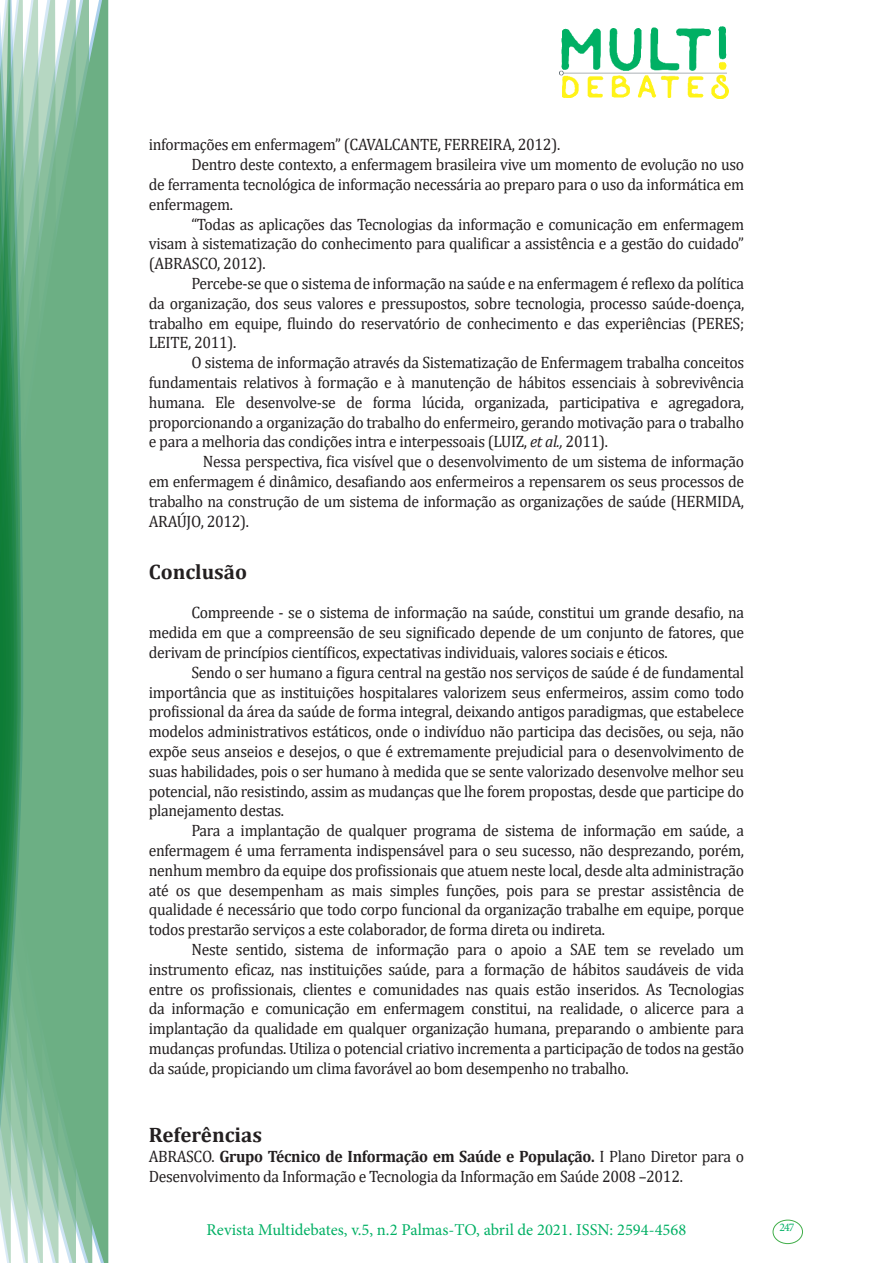
<style>
.page{position:relative;width:893px;height:1263px;background:#fff}
.page>*{position:absolute;margin:0;border:0;box-sizing:border-box;transform-origin:0 0}
.Titulo_2{font:700 21px "Cambria";color:#231f20}
.texto{font:16.5px/19.8px "Cambria";letter-spacing:-.02em;color:#231f20;text-align:justify;scale:.95 1}
.t1{font:16.5px "Minion Pro";color:#00b064}
.t2{font:11.7px "Minion Pro";color:#00b064}
.s1{font-style:italic}
.s2{font-weight:700}
</style>
<div class="page">
<img style="left:559px;top:26px;width:169px;height:72px">
<div style="left:95px;top:0;width:14px;height:1263px;background:#6caf84"></div>
<svg style="left:79px;top:0;width:16px;height:1263px;background:#71b289"></svg>
<svg style="left:62px;top:0;width:17px;height:1263px;background:#75b48c"></svg>
<svg style="left:45px;top:0;width:17px;height:1263px;background:#7cb792"></svg>
<svg style="left:30px;top:0;width:15px;height:1263px;background:#80ba96"></svg>
<svg style="left:0;top:0;width:30px;height:1263px;background:#61a97f"></svg>
<div style="left:772px;top:1219px;width:31px;height:25px;border:1px solid #40ae49;border-radius:50%"></div>
<p class="texto" style="left:149px;top:135px;width:435px">informações em enfermagem” (CAVALCANTE, FERREIRA, 2012).</p>
<p class="texto" style="left:149px;top:155px;width:628px;text-indent:43px">Dentro deste contexto, a enfermagem brasileira vive um momento de evolução no uso de ferramenta tecnológica de informação necessária ao preparo para o uso da informática em enfermagem.</p>
<p class="texto" style="left:149px;top:214px;width:628px;text-indent:43px">“Todas as aplicações das Tecnologias da informação e comunicação em enfermagem visam à sistematização do conhecimento para qualificar a assistência e a gestão do cuidado” (ABRASCO, 2012).</p>
<p class="texto" style="left:149px;top:273px;width:628px;text-indent:43px">Percebe-se que o sistema de informação na saúde e na enfermagem é reflexo da política da organização, dos seus valores e pressupostos, sobre tecnologia, processo saúde-doença, trabalho em equipe, fluindo do reservatório de conhecimento e das experiências (PERES; LEITE, 2011).</p>
<p class="texto" style="left:149px;top:353px;width:628px;text-indent:43px">O sistema de informação através da Sistematização de Enfermagem trabalha conceitos fundamentais relativos à formação e à manutenção de hábitos essenciais à sobrevivência humana. Ele desenvolve-se de forma lúcida, organizada, participativa e agregadora, proporcionando a organização do trabalho do enfermeiro, gerando motivação para o trabalho e para a melhoria das condições intra e interpessoais (LUIZ, <span class="s1">et al.,</span> 2011).</p>
<p class="texto" style="left:149px;top:452px;width:628px;text-indent:54px">Nessa perspectiva, fica visível que o desenvolvimento de um sistema de informação em enfermagem é dinâmico, desafiando aos enfermeiros a repensarem os seus processos de trabalho na construção de um sistema de informação as organizações de saúde (HERMIDA, ARAÚJO, 2012).</p>
<p class="Titulo_2" style="left:149px;top:557px;width:100px">Conclusão</p>
<p class="texto" style="left:149px;top:603px;width:628px;text-indent:43px">Compreende - se o sistema de informação na saúde, constitui um grande desafio, na medida em que a compreensão de seu significado depende de um conjunto de fatores, que derivam de princípios científicos, expectativas individuais, valores sociais e éticos.</p>
<p class="texto" style="left:149px;top:662px;width:628px;text-indent:43px">Sendo o ser humano a figura central na gestão nos serviços de saúde é de fundamental importância que as instituições hospitalares valorizem seus enfermeiros, assim como todo profissional da área da saúde de forma integral, deixando antigos paradigmas, que estabelece modelos administrativos estáticos, onde o indivíduo não participa das decisões, ou seja, não expõe seus anseios e desejos, o que é extremamente prejudicial para o desenvolvimento de suas habilidades, pois o ser humano à medida que se sente valorizado desenvolve melhor seu potencial, não resistindo, assim as mudanças que lhe forem propostas, desde que participe do planejamento destas.</p>
<p class="texto" style="left:149px;top:821px;width:628px;text-indent:43px">Para a implantação de qualquer programa de sistema de informação em saúde, a enfermagem é uma ferramenta indispensável para o seu sucesso, não desprezando, porém, nenhum membro da equipe dos profissionais que atuem neste local, desde alta administração até os que desempenham as mais simples funções, pois para se prestar assistência de qualidade é necessário que todo corpo funcional da organização trabalhe em equipe, porque todos prestarão serviços a este colaborador, de forma direta ou indireta.</p>
<p class="texto" style="left:149px;top:939px;width:628px;text-indent:43px">Neste sentido, sistema de informação para o apoio a SAE tem se revelado um instrumento eficaz, nas instituições saúde, para a formação de hábitos saudáveis de vida entre os profissionais, clientes e comunidades nas quais estão inseridos. As Tecnologias da informação e comunicação em enfermagem constitui, na realidade, o alicerce para a implantação da qualidade em qualquer organização humana, preparando o ambiente para mudanças profundas. Utiliza o potencial criativo incrementa a participação de todos na gestão da saúde, propiciando um clima favorável ao bom desempenho no trabalho.</p>
<p class="Titulo_2" style="left:149px;top:1120px;width:115px">Referências</p>
<p class="texto" style="left:149px;top:1146px;width:628px">ABRASCO. <span class="s2">Grupo Técnico de Informação em Saúde e População.</span> I Plano Diretor para o<br>Desenvolvimento da Informação e Tecnologia da Informação em Saúde 2008 –2012.</p>
<p class="t1" style="left:207px;top:1218px;width:481px">Revista Multidebates, v.5, n.2 Palmas-TO, abril de 2021. ISSN: 2594-4568</p>
<p class="t2" style="left:779px;top:1219px;width:16px">247</p>
</div>
